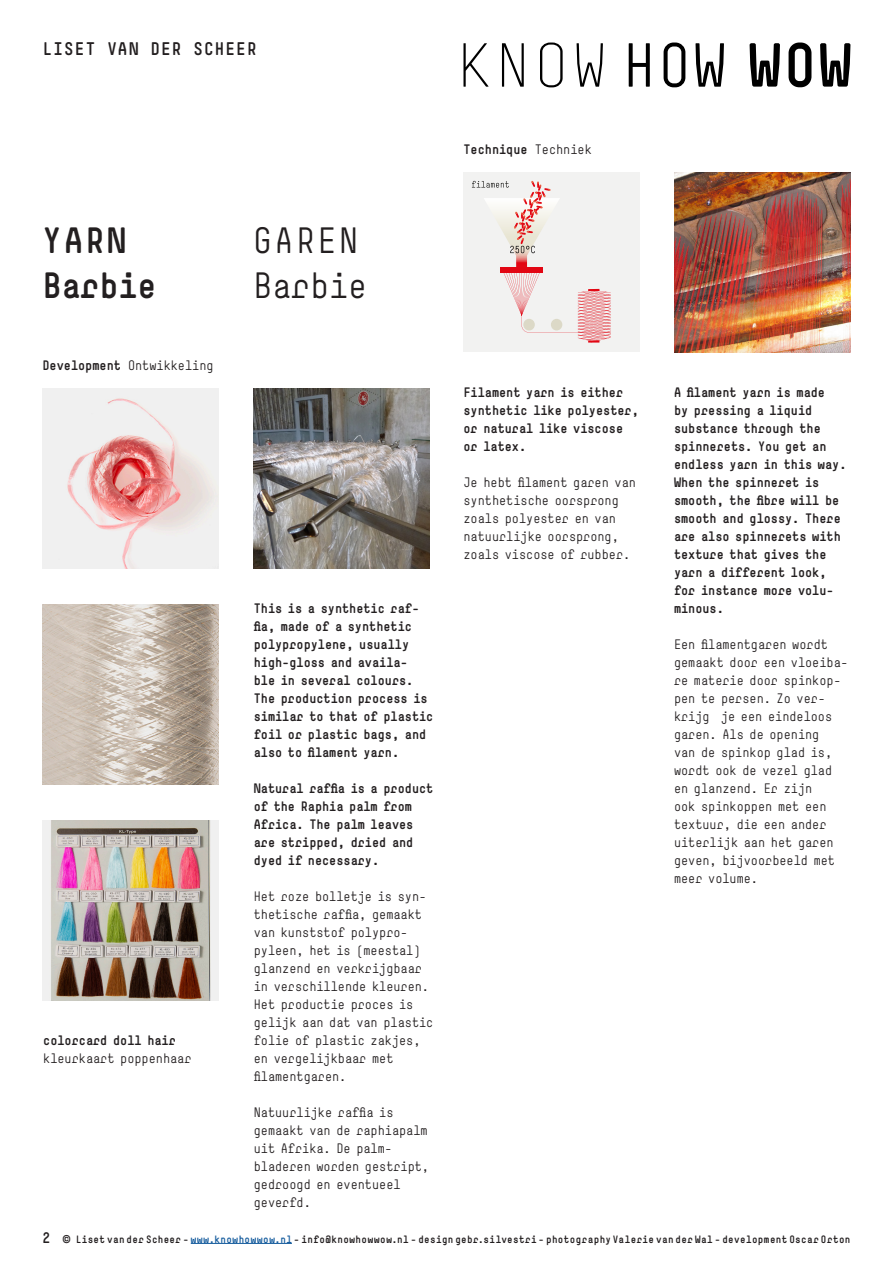
<style>
.page{position:relative;width:893px;height:1263px;background:#fff}
.page>*{position:absolute;margin:0;border:0;box-sizing:border-box;transform-origin:0 0}
.t1{font:36px "Simple";color:#231f20}
.t2{font:700 36px "Simple";color:#231f20}
.t3{font:700 18px "Simple";letter-spacing:.065em;color:#231f20}
.t4{font:700 15px "Simple";color:#231f20}
.t5{font:13.5px/18px "Simple";color:#231f20}
.t6{font:700 13.5px/18px "Simple";color:#231f20}
.t7{font:700 10.5px "Simple";letter-spacing:.04em;color:#231f20}
.s1{font-weight:700}
.s2{font-weight:400}
.s3{font-size:19.5px}
.s4{color:#175d9e}
</style>
<div class="page">
<img style="left:43px;top:388px;width:176px;height:180px">
<div style="left:463px;top:172px;width:177px;height:180px;background:#f2f2f1"></div>
<svg style="left:472px;top:181px;width:139px;height:162px"></svg>
<svg style="left:463px;top:43px;width:26px;height:44px"></svg>
<svg style="left:502px;top:43px;width:22px;height:44px"></svg>
<svg style="left:540px;top:43px;width:23px;height:44px"></svg>
<svg style="left:577px;top:43px;width:26px;height:44px"></svg>
<svg style="left:629px;top:43px;width:21px;height:44px"></svg>
<svg style="left:664px;top:43px;width:21px;height:44px"></svg>
<svg style="left:695px;top:43px;width:29px;height:44px"></svg>
<svg style="left:750px;top:43px;width:30px;height:44px"></svg>
<svg style="left:788px;top:43px;width:23px;height:44px"></svg>
<svg style="left:820px;top:43px;width:30px;height:44px"></svg>
<img style="left:253px;top:388px;width:176px;height:180px">
<img style="left:674px;top:172px;width:176px;height:180px">
<img style="left:43px;top:820px;width:176px;height:180px">
<img style="left:43px;top:605px;width:176px;height:180px">
<hr style="left:191px;top:1243px;width:101px;height:1px;background:#175d9e">
<p class="t3" style="left:43px;top:38px;width:215px">LISET VAN DER SCHEER</p>
<p class="t2" style="left:43px;top:219px;width:85px">YARN</p>
<p class="t2" style="left:43px;top:264px;width:116px">Barbie</p>
<p class="t5" style="left:43px;top:356px;width:173px"><span class="s1">Development</span> Ontwikkeling</p>
<p class="t6" style="left:43px;top:1031px;width:134px">colorcard doll hair</p>
<p class="t5" style="left:43px;top:1049px;width:150px">kleurkaart poppenhaar</p>
<p class="t1" style="left:253px;top:219px;width:107px">GAREN</p>
<p class="t1" style="left:253px;top:264px;width:116px">Barbie</p>
<p class="t6" style="left:463px;top:140px;width:130px">Technique <span class="s2">Techniek</span></p>
<p class="t6" style="left:254px;top:599px;width:181px">This is a synthetic raf&shy;fia, made of a synthetic polypropylene, usually high-gloss and availa-<br>ble in several colours.<br>The production process is similar to that of plastic foil or plastic bags, and also to filament yarn.</p>
<p class="t6" style="left:254px;top:779px;width:181px">Natural raffia is a product of the Raphia palm from<br>Africa. The palm leaves are stripped, dried and dyed if necessary.</p>
<p class="t5" style="left:254px;top:887px;width:181px">Het roze bolletje is syn&shy;thetische raffia, gemaakt van kunststof polypro&shy;pyleen, het is (meestal) glanzend en verkrijgbaar in verschillende kleuren.<br>Het productie proces is gelijk aan dat van plastic folie of plastic zakjes, en vergelijkbaar met</p>
<p class="t5" style="left:254px;top:1067px;width:94px">filamentgaren.</p>
<p class="t5" style="left:254px;top:1103px;width:175px">Natuurlijke raffia is gemaakt van de raphiapalm uit Afrika. De palm-</p>
<p class="t5" style="left:254px;top:1157px;width:177px">bladeren worden gestript, gedroogd en eventueel geverfd.</p>
<p class="t6" style="left:463px;top:383px;width:177px">Filament yarn is either synthetic like polyester, or natural like viscose or latex.</p>
<p class="t5" style="left:463px;top:473px;width:174px">Je hebt filament garen van synthetische oorsprong zoals polyester en van natuurlijke oorsprong, zoals viscose of rubber.</p>
<p class="t6" style="left:674px;top:383px;width:174px">A filament yarn is made<br>by pressing a liquid substance through the spinnerets. You get an endless yarn in this way.<br>When the spinneret is smooth, the fibre will be smooth and glossy. There are also spinnerets with texture that gives the yarn a different look, for instance more volu&shy;minous.</p>
<p class="t5" style="left:674px;top:635px;width:175px">Een filamentgaren wordt gemaakt door een vloeiba&shy;re materie door spinkop&shy;pen te persen. Zo ver&shy;krijg je een eindeloos garen. Als de opening<br>van de spinkop glad is, wordt ook de vezel glad en glanzend. Er zijn<br>ook spinkoppen met een textuur, die een ander uiterlijk aan het garen geven, bijvoorbeeld met meer volume.</p>
<p class="t4" style="left:43px;top:1229px;width:9px">2</p>
<p class="t7" style="left:62px;top:1233px;width:790px"><span class="s3">©</span> Liset van der Scheer - <span class="s4">www.knowhowwow.nl</span> - info@knowhowwow.nl - design gebr.silvestri - photography Valerie van der Wal - development Oscar Orton</p>
</div>
